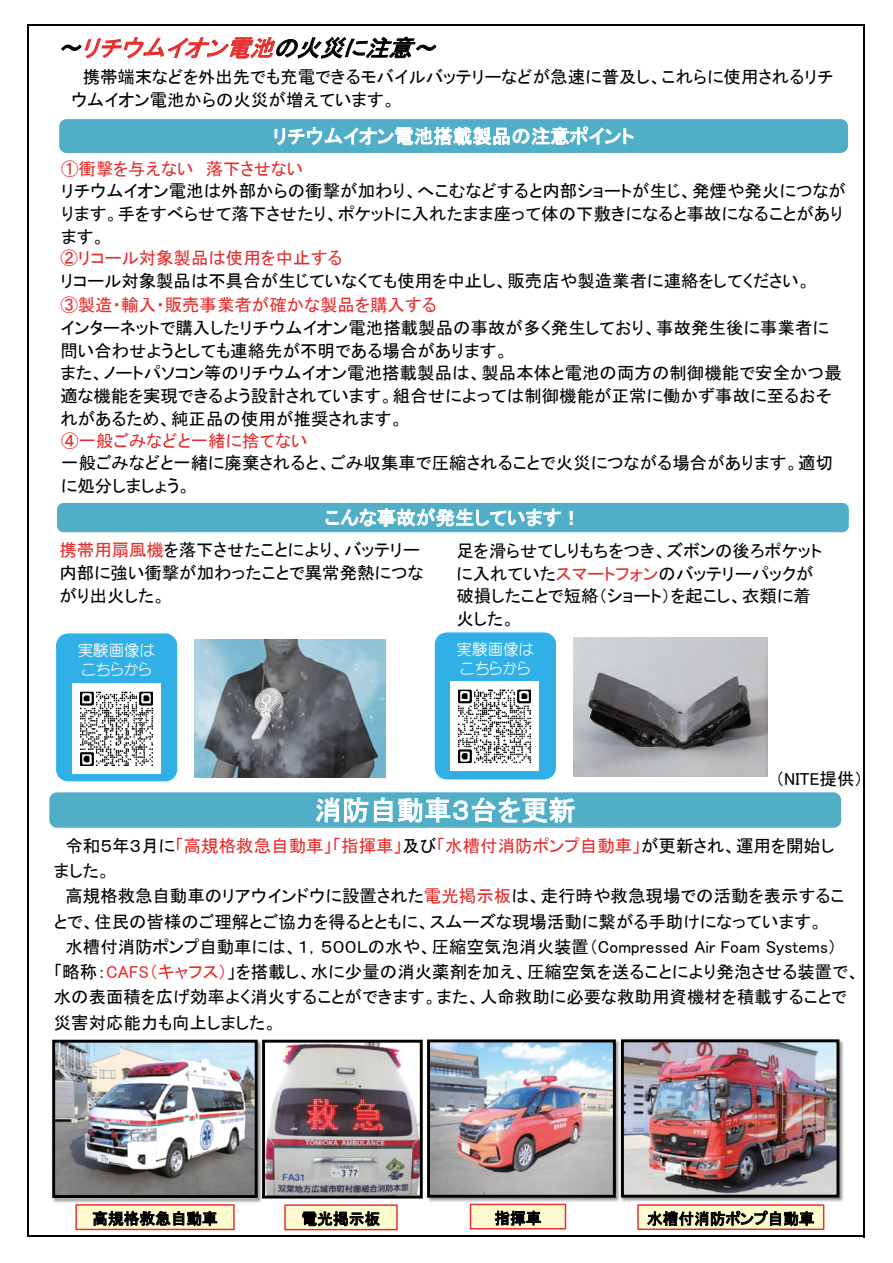
<style>
.page{position:relative;width:893px;height:1263px;background:#fff}
.page>*{position:absolute;margin:0;border:0;box-sizing:border-box;transform-origin:0 0}
.t1{font:27.15px "MS P Gothic";letter-spacing:.005em;color:#fff}
.t2{font:italic 23.25px "MS P Gothic";color:#e72c2c}
.t3{font:19.5px "MS P Gothic";letter-spacing:.005em;color:#fff}
.t4{font:17.4px/22.8px "MS P Gothic";color:#000}
.t5{font:17.4px/25.3px "MS P Gothic";color:#e72c2c}
.t6{font:15.6px "MS P Gothic";letter-spacing:.01em;color:#000}
.t7{font:15.6px/19.5px "Yenti EGP4 Medium SJIS";color:#fff}
.s1{color:#000}
.s2{color:#e72c2c}
</style>
<div class="page">
<hr style="left:27px;top:24px;width:2px;height:1213px;background:#000">
<hr style="left:863px;top:26px;width:2px;height:1211px;background:#000">
<hr style="left:29px;top:24px;width:836px;height:2px;background:#000">
<hr style="left:29px;top:1235px;width:836px;height:2px;background:#000">
<div style="left:435px;top:632px;width:121px;height:147px;background:#31b0e7;border-radius:12px"></div>
<img style="left:573px;top:637px;width:194px;height:139px">
<svg style="left:61px;top:36px;width:376px;height:23px"></svg>
<div style="left:59px;top:119px;width:789px;height:34px;background:#51aec7;border:2px solid #51aec7;border-radius:6px"></div>
<svg style="left:275px;top:126px;width:359px;height:20px"></svg>
<div style="left:56px;top:633px;width:121px;height:148px;background:#31b0e7;border-radius:12px"></div>
<img style="left:195px;top:639px;width:190px;height:138px">
<img style="left:73px;top:683px;width:87px;height:90px">
<div style="left:57px;top:503px;width:792px;height:29px;background:#51aec7;border:2px solid #51aec7;border-radius:5px"></div>
<svg style="left:326px;top:508px;width:235px;height:19px"></svg>
<svg style="left:570px;top:511px;width:3px;height:14px"></svg>
<img style="left:451px;top:681px;width:87px;height:90px">
<img style="left:622px;top:1039px;width:222px;height:163px">
<img style="left:625px;top:1043px;width:210px;height:150px">
<div style="left:621px;top:1039px;width:218px;height:158px;border:3px solid #000"></div>
<img style="left:428px;top:1039px;width:194px;height:165px">
<img style="left:431px;top:1043px;width:181px;height:151px">
<div style="left:427px;top:1039px;width:189px;height:159px;border:3px solid #000"></div>
<img style="left:266px;top:1044px;width:153px;height:150px">
<div style="left:262px;top:1040px;width:161px;height:158px;border:3px solid #000"></div>
<div style="left:76px;top:1205px;width:158px;height:24px;background:#fdfacf"></div>
<div style="left:75px;top:1204px;width:160px;height:26px;border:1px solid #e72c2c"></div>
<svg style="left:93px;top:1211px;width:124px;height:18px"></svg>
<div style="left:285px;top:1205px;width:112px;height:24px;background:#fdfacf"></div>
<div style="left:284px;top:1204px;width:114px;height:26px;border:1px solid #e72c2c"></div>
<svg style="left:302px;top:1211px;width:78px;height:19px"></svg>
<div style="left:470px;top:1204px;width:95px;height:25px;background:#fdfacf"></div>
<div style="left:470px;top:1204px;width:96px;height:25px;border:1px solid #e72c2c"></div>
<svg style="left:495px;top:1210px;width:46px;height:15px"></svg>
<div style="left:638px;top:1205px;width:186px;height:24px;background:#fdfacf"></div>
<div style="left:637px;top:1204px;width:187px;height:26px;border:1px solid #e72c2c"></div>
<svg style="left:647px;top:1210px;width:167px;height:19px"></svg>
<div style="left:49px;top:792px;width:792px;height:36px;background:#51aec7;border:2px solid #51aec7;border-radius:7px"></div>
<svg style="left:315px;top:797px;width:260px;height:26px"></svg>
<img style="left:52px;top:1039px;width:212px;height:164px">
<img style="left:56px;top:1044px;width:198px;height:150px">
<div style="left:52px;top:1040px;width:206px;height:158px;border:3px solid #000"></div>
<h2 class="t2" style="left:57px;top:36px;width:387px"><span class="s1">～</span>リチウムイオン電池<span class="s1">の火災に注意～</span></h2>
<p class="t4" style="left:71px;top:66px;width:764px;text-indent:12px">携帯端末などを外出先でも充電できるモバイルバッテリーなどが急速に普及し、これらに使用されるリチウムイオン電池からの火災が増えています。</p>
<p class="t3" style="left:273px;top:126px;width:363px">リチウムイオン電池搭載製品の注意ポイント</p>
<p class="t5" style="left:61px;top:156px;width:244px">①衝撃を与えない 落下させない</p>
<p class="t4" style="left:61px;top:180px;width:786px">リチウムイオン電池は外部からの衝撃が加わり、へこむなどすると内部ショートが生じ、発煙や発火につながります。手をすべらせて落下させたり、ポケットに入れたまま座って体の下敷きになると事故になることがあります。</p>
<p class="t5" style="left:61px;top:245px;width:283px">②リコール対象製品は使用を中止する</p>
<p class="t4" style="left:61px;top:269px;width:752px">リコール対象製品は不具合が生じていなくても使用を中止し、販売店や製造業者に連絡をしてください。</p>
<p class="t5" style="left:60px;top:292px;width:378px">③製造・輸入・販売事業者が確かな製品を購入する</p>
<p class="t4" style="left:60px;top:316px;width:783px">インターネットで購入したリチウムイオン電池搭載製品の事故が多く発生しており、事故発生後に事業者に問い合わせようとしても連絡先が不明である場合があります。<br>また、ノートパソコン等のリチウムイオン電池搭載製品は、製品本体と電池の両方の制御機能で安全かつ最適な機能を実現できるよう設計されています。組合せによっては制御機能が正常に働かず事故に至るおそれがあるため、純正品の使用が推奨されます。</p>
<p class="t5" style="left:61px;top:428px;width:248px">④一般ごみなどと一緒に捨てない</p>
<p class="t4" style="left:61px;top:452px;width:773px">一般ごみなどと一緒に廃棄されると、ごみ収集車で圧縮されることで火災につながる場合があります。適切に処分しましょう。</p>
<p class="t3" style="left:325px;top:508px;width:258px">こんな事故が発生しています！</p>
<p class="t4" style="left:60px;top:539px;width:366px"><span class="s2">携帯用扇風機</span>を落下させたことにより、バッテリー内部に強い衝撃が加わったことで異常発熱につながり出火した。</p>
<p class="t7" style="left:78px;top:640px;width:79px">実験画像はこちらから</p>
<p class="t4" style="left:457px;top:539px;width:367px">足を滑らせてしりもちをつき、ズボンの後ろポケットに入れていた<span class="s2">スマートフォン</span>のバッテリーパックが破損したことで短絡（ショート）を起こし、衣類に着火した。</p>
<p class="t7" style="left:457px;top:639px;width:79px">実験画像はこちらから</p>
<p class="t4" style="left:776px;top:768px;width:89px">（NITE提供）</p>
<h1 class="t1" style="left:315px;top:796px;width:262px">消防自動車３台を更新</h1>
<p class="t5" style="left:54px;top:833px;width:782px;text-indent:12px"><span class="s1">令和５年３月に</span>「高規格救急自動車」「指揮車」<span class="s1">及び</span>「水槽付消防ポンプ自動車」<span class="s1">が更新され、運用を開始しました。</span></p>
<p class="t4" style="left:54px;top:883px;width:792px;line-height:25.3px;text-indent:12px">高規格救急自動車のリアウインドウに設置された<span class="s2">電光掲示板</span>は、走行時や救急現場での活動を表示することで、住民の皆様のご理解とご協力を得るとともに、スムーズな現場活動に繋がる手助けになっています。</p>
<p class="t4" style="left:54px;top:934px;width:807px;line-height:25.3px;text-indent:12px">水槽付消防ポンプ自動車には、１，５００Ｌの水や、圧縮空気泡消火装置（Compressed Air Foam Systems）<br>「略称：<span class="s2">CAFS（キャフス）</span>」を搭載し、水に少量の消火薬剤を加え、圧縮空気を送ることにより発泡させる装置で、水の表面積を広げ効率よく消火することができます。また、人命救助に必要な救助用資機材を積載することで災害対応能力も向上しました。</p>
<p class="t6" style="left:92px;top:1211px;width:127px">高規格救急自動車</p>
<p class="t6" style="left:302px;top:1211px;width:80px">電光掲示板</p>
<p class="t6" style="left:494px;top:1210px;width:48px">指揮車</p>
<p class="t6" style="left:647px;top:1211px;width:169px">水槽付消防ポンプ自動車</p>
</div>
